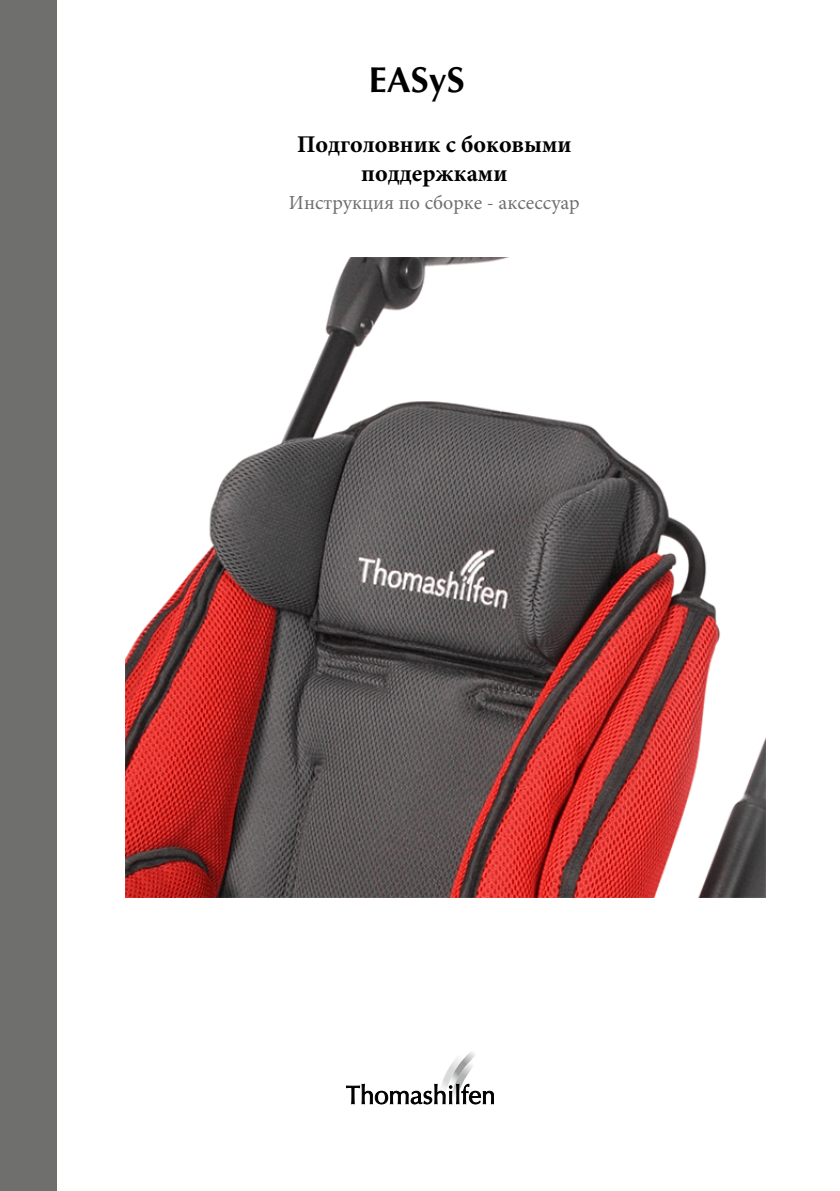
<style>
.page{position:relative;width:840px;height:1191px;background:#fff}
.page>*{position:absolute;margin:0;border:0;box-sizing:border-box;transform-origin:0 0}
.t1{font:700 36px "Optima";color:#000}
.t2{font:700 24px/29.2px "Minion Pro";color:#000;text-align:center}
.t3{font:20px "Minion Pro";color:#6f6f6e}
</style>
<div class="page">
<div style="left:0;top:0;width:57px;height:1191px;background:#6f6f6e"></div>
<svg style="left:346px;top:1052px;width:147px;height:52px"></svg>
<img style="left:126px;top:258px;width:639px;height:639px">
<h1 class="t1" style="left:368px;top:58px;width:98px">EASyS</h1>
<p class="t2" style="left:297px;top:129px;width:276px">Подголовник с боковыми поддержками</p>
<p class="t3" style="left:289px;top:189px;width:292px">Инструкция по сборке - аксессуар</p>
</div>
